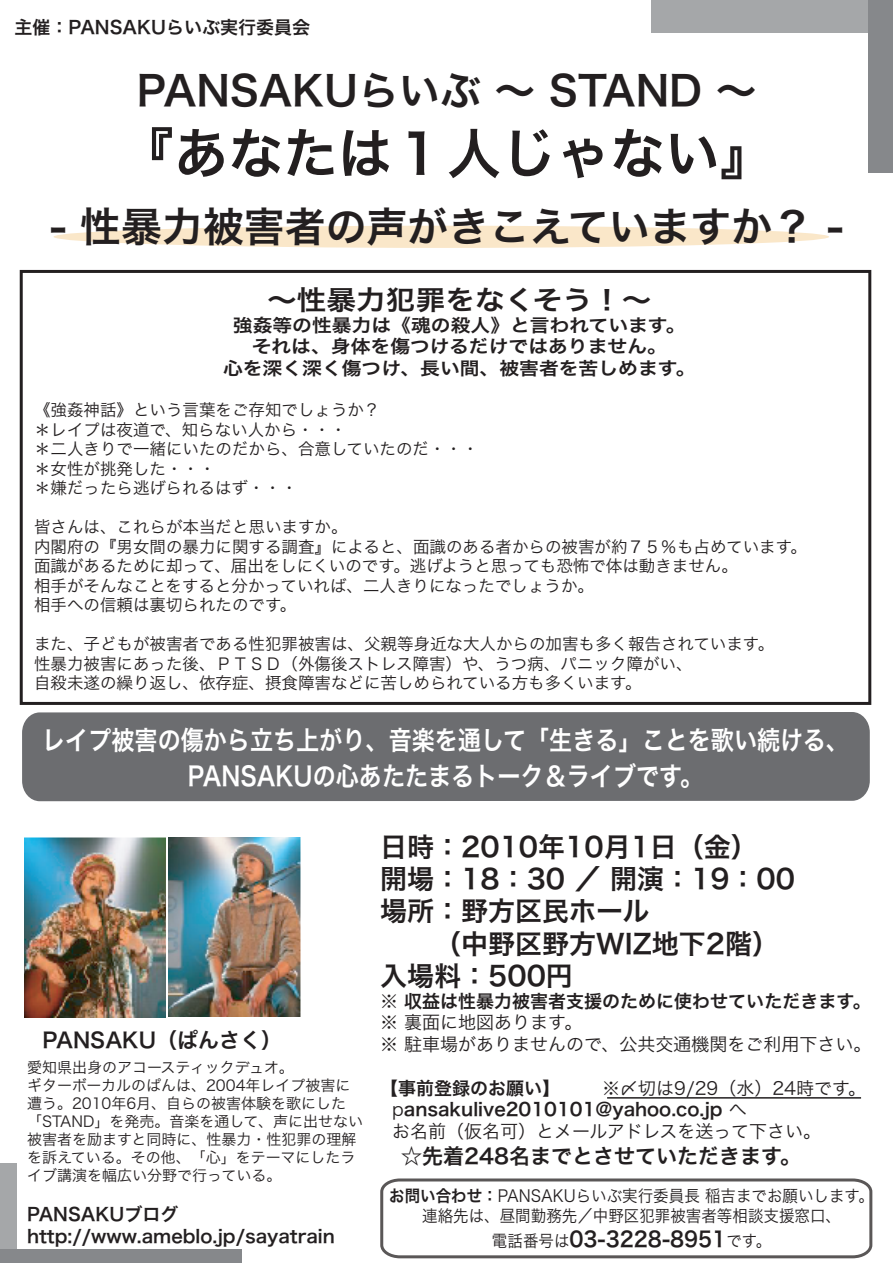
<style>
.page{position:relative;width:893px;height:1263px;background:#fff}
.page>*{position:absolute;margin:0;border:0;box-sizing:border-box;transform-origin:0 0}
.t1{font:54.6px "Hira Kaku Pro W6";color:#231f20}
.t2{font:40.95px "Hira Kaku Pro W6";color:#231f20}
.t3{font:27px/32.2px "Hira Kaku Pro W6";color:#231f20}
.t4{font:27px "Hira Kaku Pro W6";color:#231f20;scale:1.1 1}
.t5{font:26.25px/36px "Hira Kaku Pro W6";color:#fff;text-align:center;scale:.88 1}
.t6{font:21px "Hira Kaku Pro W6";color:#231f20}
.t7{font:21px "Hira Kaku Pro W6";color:#231f20;scale:.94 1}
.t8{font:18px/21.8px "Hira Kaku Pro W6";color:#231f20}
.t9{font:18px/21.8px "Hira Kaku Pro W3";color:#231f20}
.t10{font:18px/21.8px "Hira Kaku Pro W6";color:#231f20;text-align:center;scale:1.1 1}
.t11{font:16.5px/19.5px "Hira Kaku Pro W3";color:#231f20}
.t12{font:16.5px/19.5px "Hira Kaku Pro W3";color:#231f20;text-align:center;scale:.94 1}
.t13{font:15px/18px "Hira Kaku Pro W3";color:#231f20}
.s1{font-family:"Hira Kaku Pro W3"}
.s2{font-family:"Hira Kaku Pro W6"}
.s3{font-family:"Hira Kaku Pro W3";font-size:16.5px}
</style>
<div class="page">
<div style="left:22px;top:712px;width:848px;height:89px;background:#6c6d70"></div>
<svg style="left:380px;top:1178px;width:493px;height:81px"></svg>
<div style="left:53px;top:226px;width:776px;height:22px;background:#fae7c9;border-radius:50%"></div>
<div style="left:651px;top:0;width:242px;height:32px;background:#a5a7a9"></div>
<div style="left:0;top:1249px;width:242px;height:14px;background:#86888b"></div>
<div style="left:868px;top:0;width:25px;height:172px;background:#86888b"></div>
<div style="left:0;top:1163px;width:16px;height:100px;background:#86888b;opacity:.74"></div>
<div style="left:20px;top:270px;width:851px;height:435px;border:3px solid #231f20"></div>
<img style="left:25px;top:837px;width:141px;height:180px">
<img style="left:168px;top:837px;width:133px;height:180px">
<hr style="left:607px;top:1097px;width:254px;height:1px;background:#231f20">
<p class="t8" style="left:15px;top:16px;width:297px">主催：PANSAKUらいぶ実行委員会</p>
<h2 class="t2" style="left:137px;top:53px;width:621px">PANSAKUらいぶ～ STAND ～</h2>
<h1 class="t1" style="left:120px;top:104px;width:656px">『あなたは１人じゃない』</h1>
<h2 class="t2" style="left:50px;top:190px;width:795px">- 性暴力被害者の声がきこえていますか？ -</h2>
<h3 class="t4" style="left:267px;top:275px;width:351px">～性暴力犯罪をなくそう！～</h3>
<p class="t10" style="left:223px;top:313px;width:431px">強姦等の性暴力は《魂の殺人》と言われています。それは、身体を傷つけるだけではありません。<br>心を深く深く傷つけ、長い間、被害者を苦しめます。</p>
<p class="t11" style="left:34px;top:399px;width:446px">《強姦神話》という言葉をご存知でしょうか？<br>＊レイプは夜道で、知らない人から・・・<br>＊二人きりで一緒にいたのだから、合意していたのだ・・・＊女性が挑発した・・・<br>＊嫌だったら逃げられるはず・・・</p>
<p class="t11" style="left:34px;top:516px;width:774px">皆さんは、これらが本当だと思いますか。<br>内閣府の『男女間の暴力に関する調査』によると、面識のある者からの被害が約７５％も占めています。面識があるために却って、届出をしにくいのです。逃げようと思っても恐怖で体は動きません。<br>相手がそんなことをすると分かっていれば、二人きりになったでしょうか。<br>相手への信頼は裏切られたのです。</p>
<p class="t11" style="left:34px;top:633px;width:742px">また、子どもが被害者である性犯罪被害は、父親等身近な大人からの加害も多く報告されています。性暴力被害にあった後、ＰＴＳＤ（外傷後ストレス障害）や、うつ病、パニック障がい、<br>自殺未遂の繰り返し、依存症、摂食障害などに苦しめられている方も多くいます。</p>
<h3 class="t5" style="left:42px;top:721px;width:918px">レイプ被害の傷から立ち上がり、音楽を通して「生きる」ことを歌い続ける、<br>PANSAKUの心あたたまるトーク＆ライブです。</h3>
<p class="t6" style="left:42px;top:1021px;width:241px">PANSAKU（ぱんさく）</p>
<p class="t13" style="left:27px;top:1057px;width:338px">愛知県出身のアコースティックデュオ。<br>ギターボーカルのぱんは、2004年レイプ被害に遭う。2010年6月、自らの被害体験を歌にした「STAND」を発売。音楽を通して、声に出せない被害者を励ますと同時に、性暴力・性犯罪の理解を訴えている。その他、「心」をテーマにしたライブ講演を幅広い分野で行っている。</p>
<p class="t8" style="left:27px;top:1202px;width:309px">PANSAKUブログhttp://www.ameblo.jp/sayatrain</p>
<h3 class="t3" style="left:380px;top:829px;width:416px">日時：2010年10月1日（金）<br>開場：18：30 ／開演：19：00場所：野方区民ホール</h3>
<h3 class="t3" style="left:380px;top:926px;width:400px;text-indent:54px">（中野区野方WIZ地下2階）入場料：500円</h3>
<p class="t8" style="left:380px;top:989px;width:492px">※ 収益は性暴力被害者支援のために使わせていただきます。</p>
<p class="t9" style="left:380px;top:1010px;width:493px">※ 裏面に地図あります。<br>※ 駐車場がありませんので、公共交通機関をご利用下さい。</p>
<p class="t8" style="left:380px;top:1076px;width:181px">【事前登録のお願い】</p>
<p class="t9" style="left:602px;top:1075px;width:265px">※〆切は9/29（水）24時です。</p>
<p class="t8" style="left:392px;top:1098px;width:356px"><span class="s1">p</span>ansakulive2010101@yahoo.co.jp <span class="s1">へ</span></p>
<p class="t9" style="left:392px;top:1119px;width:430px">お名前（仮名可）とメールアドレスを送って下さい。</p>
<p class="t6" style="left:401px;top:1136px;width:401px">☆先着248名までとさせていただきます。</p>
<p class="t12" style="left:389px;top:1185px;width:517px"><span class="s2">お問い合わせ：</span>PANSAKUらいぶ実行委員長稲吉までお願いします。連絡先は、昼間勤務先／中野区犯罪被害者等相談支援窓口、</p>
<p class="t7" style="left:492px;top:1220px;width:299px"><span class="s3">電話番号は</span>03-3228-8951<span class="s3">です。</span></p>
</div>
